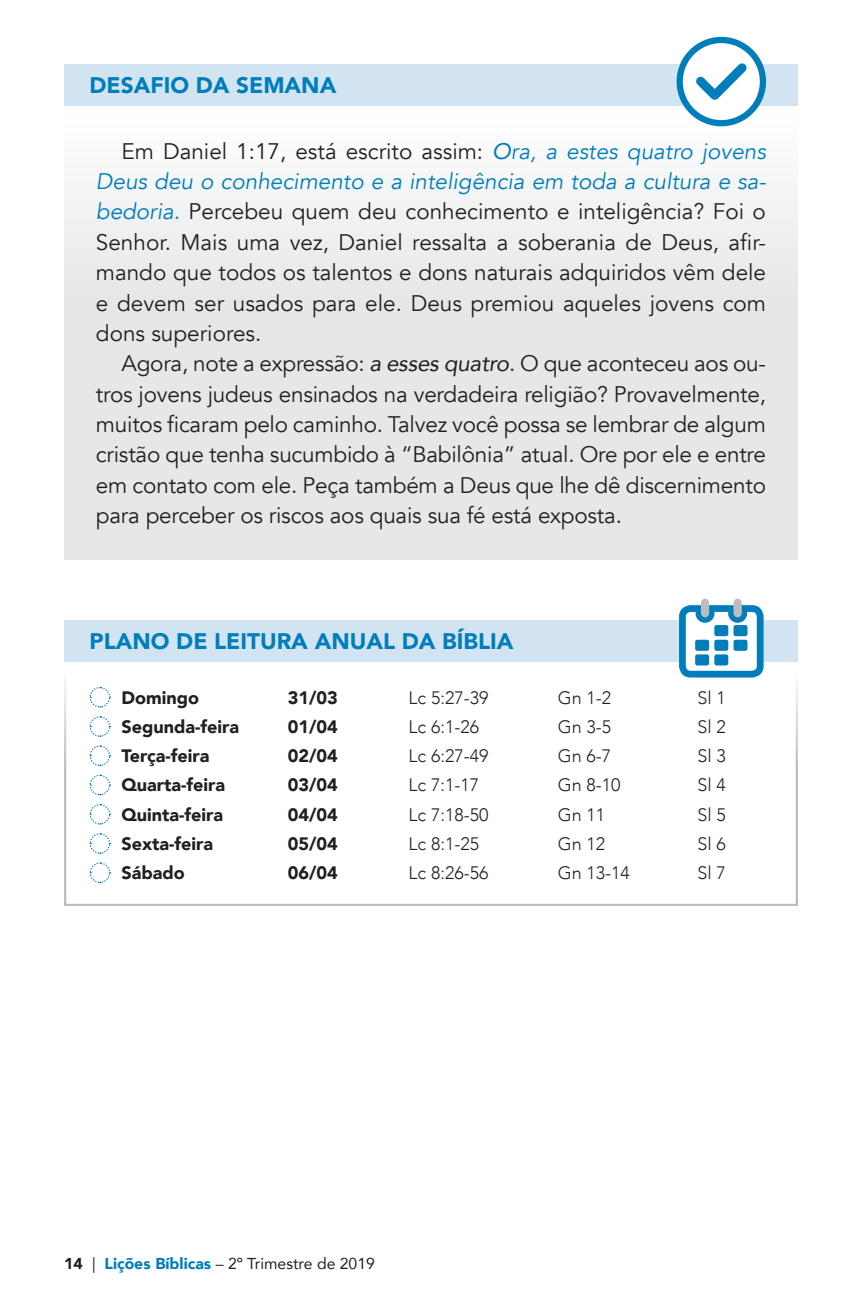
<style>
.page{position:relative;width:862px;height:1308px;background:#fff}
.page>*{position:absolute;margin:0;border:0;box-sizing:border-box;transform-origin:0 0}
._00--Texto_em_Geral{font:22.5px/30.4px "Avenir";letter-spacing:-.01em;color:#231f20;text-align:justify}
._02---Subtítulo{font:900 22.5px "Avenir";color:#007dbb}
._06--Plano_de_Leitur{font:300 18px "Avenir";color:#231f20}
._06--Plano_de_Leitur-2{font:900 18px "Avenir";color:#231f20}
.t1{font:15.75px "Avenir";color:#231f20}
.s1{font-style:italic;color:#007dbb}
.s2{font-style:italic}
.s3{font-weight:900}
.s4{font-weight:900;color:#007dbb}
</style>
<div class="page">
<div style="left:64px;top:64px;width:733px;height:42px;background:#d2e4f1"></div>
<div style="left:64px;top:106px;width:733px;height:454px;background:linear-gradient(to bottom,#f7f7f8,#e0e1e4)"></div>
<svg style="left:679px;top:40px;width:83px;height:83px"></svg>
<div style="left:676px;top:37px;width:90px;height:89px;border:6px solid #007dbb;border-radius:50%"></div>
<svg style="left:687px;top:55px;width:67px;height:53px"></svg>
<div style="left:64px;top:661px;width:733px;height:245px;border:2px solid #bcbdc0"></div>
<div style="left:64px;top:620px;width:733px;height:42px;background:#d2e4f1"></div>
<svg style="left:89px;top:686px;width:22px;height:22px"></svg>
<svg style="left:89px;top:716px;width:22px;height:21px"></svg>
<svg style="left:89px;top:745px;width:22px;height:22px"></svg>
<svg style="left:89px;top:774px;width:22px;height:22px"></svg>
<svg style="left:89px;top:803px;width:22px;height:22px"></svg>
<svg style="left:89px;top:833px;width:22px;height:21px"></svg>
<svg style="left:89px;top:862px;width:22px;height:22px"></svg>
<svg style="left:675px;top:602px;width:91px;height:76px"></svg>
<div style="left:733px;top:599px;width:8px;height:18px;background:#bcbdc0;border-radius:4px"></div>
<div style="left:700px;top:599px;width:9px;height:18px;background:#bcbdc0;border-radius:4px"></div>
<div style="left:695px;top:640px;width:14px;height:11px;background:#007dbb;border-radius:2px"></div>
<div style="left:695px;top:654px;width:14px;height:11px;background:#007dbb;border-radius:2px"></div>
<div style="left:714px;top:625px;width:14px;height:11px;background:#007dbb;border-radius:2px"></div>
<div style="left:714px;top:640px;width:14px;height:11px;background:#007dbb;border-radius:2px"></div>
<div style="left:714px;top:654px;width:14px;height:11px;background:#007dbb;border-radius:2px"></div>
<div style="left:733px;top:625px;width:14px;height:11px;background:#007dbb;border-radius:2px"></div>
<div style="left:733px;top:640px;width:14px;height:11px;background:#007dbb;border-radius:2px"></div>
<hr style="left:861px;top:64px;width:1px;height:51px;background:#6aafd6">
<p class="_02---Subtítulo" style="left:89px;top:66px;width:248px">DESAFIO DA SEMANA</p>
<p class="_00--Texto_em_Geral" style="left:96px;top:136px;width:671px;text-indent:26px">Em Daniel 1:17, está escrito assim: <span class="s1">O</span><span class="s1">ra, a estes quatro jovens Deus deu o conhecimento e a inteligência em toda a cultura e sa&shy;bedoria.</span> Percebeu quem deu conhecimento e inteligência? Foi o Senhor. Mais uma vez, Daniel ressalta a soberania de Deus, afir&shy;mando que todos os talentos e dons naturais adquiridos vêm dele e devem ser usados para ele. Deus premiou aqueles jovens com dons superiores.</p>
<p class="_00--Texto_em_Geral" style="left:96px;top:349px;width:671px;text-indent:26px">Agora, note a expressão: <span class="s2">a esses quatro</span>. O que aconteceu aos ou&shy;tros jovens judeus ensinados na verdadeira religião? Provavelmente, muitos ficaram pelo caminho. Talvez você possa se lembrar de algum cristão que tenha sucumbido à “Babilônia” atual. Ore por ele e entre em contato com ele. Peça também a Deus que lhe dê discernimento para perceber os riscos aos quais sua fé está exposta.</p>
<p class="_02---Subtítulo" style="left:89px;top:622px;width:425px">PLANO DE LEITURA ANUAL DA BÍBLIA</p>
<p class="_06--Plano_de_Leitur-2" style="left:121px;top:682px;width:79px">Domingo</p>
<p class="_06--Plano_de_Leitur-2" style="left:288px;top:682px;width:51px">31/03</p>
<p class="_06--Plano_de_Leitur" style="left:408px;top:687px;width:81px">Lc 5:27-39</p>
<p class="_06--Plano_de_Leitur" style="left:557px;top:687px;width:55px">Gn 1-2</p>
<p class="_06--Plano_de_Leitur" style="left:697px;top:687px;width:30px">Sl 1</p>
<p class="_06--Plano_de_Leitur-2" style="left:121px;top:711px;width:119px">Segunda-feira</p>
<p class="_06--Plano_de_Leitur-2" style="left:288px;top:711px;width:51px">01/04</p>
<p class="_06--Plano_de_Leitur" style="left:408px;top:716px;width:72px">Lc 6:1-26</p>
<p class="_06--Plano_de_Leitur" style="left:557px;top:716px;width:55px">Gn 3-5</p>
<p class="_06--Plano_de_Leitur" style="left:697px;top:716px;width:30px">Sl 2</p>
<p class="_06--Plano_de_Leitur-2" style="left:121px;top:740px;width:90px">Terça-feira</p>
<p class="_06--Plano_de_Leitur-2" style="left:288px;top:740px;width:51px">02/04</p>
<p class="_06--Plano_de_Leitur" style="left:408px;top:745px;width:81px">Lc 6:27-49</p>
<p class="_06--Plano_de_Leitur" style="left:557px;top:745px;width:55px">Gn 6-7</p>
<p class="_06--Plano_de_Leitur" style="left:697px;top:745px;width:30px">Sl 3</p>
<p class="_06--Plano_de_Leitur-2" style="left:121px;top:770px;width:105px">Quarta-feira</p>
<p class="_06--Plano_de_Leitur-2" style="left:288px;top:770px;width:51px">03/04</p>
<p class="_06--Plano_de_Leitur" style="left:408px;top:774px;width:72px">Lc 7:1-17</p>
<p class="_06--Plano_de_Leitur" style="left:557px;top:774px;width:64px">Gn 8-10</p>
<p class="_06--Plano_de_Leitur" style="left:697px;top:774px;width:30px">Sl 4</p>
<p class="_06--Plano_de_Leitur-2" style="left:121px;top:799px;width:103px">Quinta-feira</p>
<p class="_06--Plano_de_Leitur-2" style="left:288px;top:799px;width:51px">04/04</p>
<p class="_06--Plano_de_Leitur" style="left:408px;top:804px;width:81px">Lc 7:18-50</p>
<p class="_06--Plano_de_Leitur" style="left:557px;top:804px;width:49px">Gn 11</p>
<p class="_06--Plano_de_Leitur" style="left:697px;top:804px;width:30px">Sl 5</p>
<p class="_06--Plano_de_Leitur-2" style="left:121px;top:828px;width:93px">Sexta-feira</p>
<p class="_06--Plano_de_Leitur-2" style="left:288px;top:828px;width:51px">05/04</p>
<p class="_06--Plano_de_Leitur" style="left:408px;top:833px;width:72px">Lc 8:1-25</p>
<p class="_06--Plano_de_Leitur" style="left:557px;top:833px;width:49px">Gn 12</p>
<p class="_06--Plano_de_Leitur" style="left:697px;top:833px;width:30px">Sl 6</p>
<p class="_06--Plano_de_Leitur-2" style="left:121px;top:857px;width:65px">Sábado</p>
<p class="_06--Plano_de_Leitur-2" style="left:288px;top:857px;width:51px">06/04</p>
<p class="_06--Plano_de_Leitur" style="left:408px;top:862px;width:81px">Lc 8:26-56</p>
<p class="_06--Plano_de_Leitur" style="left:557px;top:862px;width:74px">Gn 13-14</p>
<p class="_06--Plano_de_Leitur" style="left:697px;top:862px;width:30px">Sl 7</p>
<p class="t1" style="left:64px;top:1251px;width:312px"><span class="s3">14</span> | <span class="s4">Lições Bíblicas</span> – 2º Trimestre de 2019</p>
</div>
